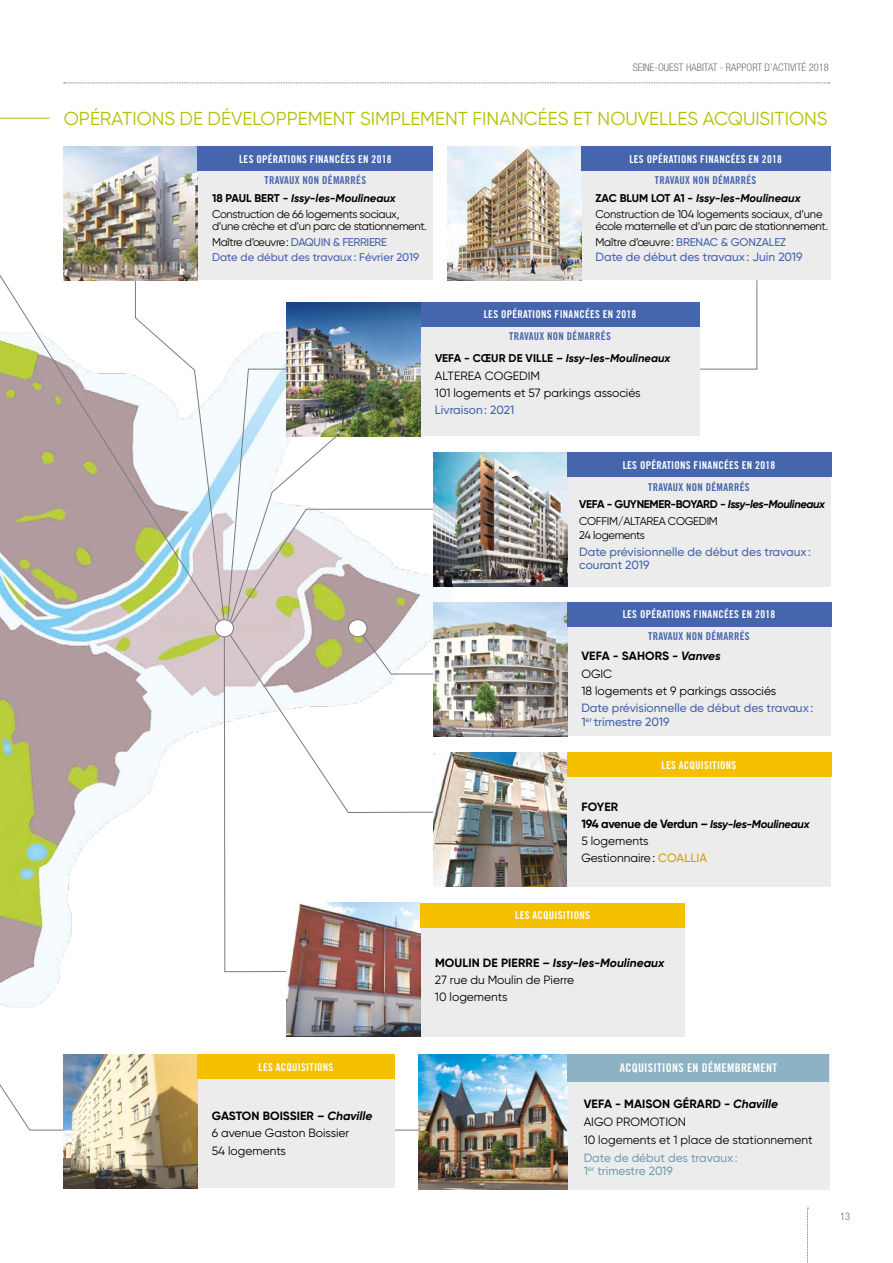
<style>
.page{position:relative;width:893px;height:1263px;background:#fff}
.page>*{position:absolute;margin:0;border:0;box-sizing:border-box;transform-origin:0 0}
.t1{font:18.75px "Gilroy";color:#b0c100}
.t2{font:12px/17.4px "Gilroy";color:#000}
.t3{font:500 12px/13.5px "Gilroy";color:#4565ad}
.t4{font:500 12px/13.5px "Gilroy";color:#759fb4}
.t5{font:12px "Trade Gothic Bold Cond Twenty";letter-spacing:.025em;color:#fff}
.t6{font:700 12px "Gilroy";letter-spacing:.01em;color:#000}
.t7{font:11.25px/15.9px "Gilroy";letter-spacing:-.03em;color:#000}
.t8{font:italic 700 11.25px "Gilroy";letter-spacing:-.025em;color:#000}
.t9{font:italic 700 11.25px "Gilroy";color:#000}
.t10{font:10.8px "Trade Gothic Bold Cond Twenty";letter-spacing:.025em;color:#fff}
.t11{font:10.8px "Trade Gothic Bold Cond Twenty";letter-spacing:.025em;color:#4565ad}
.t12{font:300 condensed 10.5px "Helvetica Neue LT Std";color:#706f6f}
.s1{font-weight:700}
.s2{font-weight:700;font-style:italic}
.s3{font-weight:500;color:#4565ad}
.s4{font-style:normal}
.s5{font-style:normal;font-size:12px}
.s6{font-size:12px}
.s7{font-weight:500;color:#cfa400}
</style>
<div class="page">
<img style="left:0;top:629px;width:559px;height:561px">
<svg style="left:0;top:229px;width:135px;height:400px"></svg>
<svg style="left:228px;top:675px;width:318px;height:78px"></svg>
<svg style="left:135px;top:280px;width:298px;height:395px"></svg>
<svg style="left:0;top:743px;width:451px;height:388px"></svg>
<div style="left:215px;top:620px;width:18px;height:17px;background:#fff;border-radius:50%"></div>
<div style="left:215px;top:619px;width:19px;height:18px;border:1px solid #7c7b7b;border-radius:50%"></div>
<div style="left:349px;top:620px;width:18px;height:17px;background:#fff;border-radius:50%"></div>
<div style="left:348px;top:619px;width:19px;height:18px;border:1px solid #7c7b7b;border-radius:50%"></div>
<svg style="left:227px;top:280px;width:531px;height:340px"></svg>
<svg style="left:807px;top:1208px;width:1px;height:55px"></svg>
<svg style="left:64px;top:83px;width:766px;height:1px"></svg>
<div style="left:159px;top:146px;width:274px;height:134px;background:#ececec"></div>
<img style="left:64px;top:146px;width:134px;height:134px">
<div style="left:198px;top:146px;width:235px;height:25px;background:#4565ad"></div>
<div style="left:543px;top:146px;width:287px;height:134px;background:#ececec"></div>
<img style="left:447px;top:146px;width:134px;height:134px">
<div style="left:581px;top:146px;width:249px;height:25px;background:#4565ad"></div>
<div style="left:525px;top:1054px;width:304px;height:135px;background:#ececec"></div>
<img style="left:419px;top:1054px;width:149px;height:135px">
<div style="left:568px;top:1054px;width:261px;height:27px;background:#8db2c3"></div>
<div style="left:382px;top:302px;width:317px;height:134px;background:#ececec"></div>
<img style="left:287px;top:302px;width:134px;height:134px">
<div style="left:421px;top:302px;width:278px;height:25px;background:#4565ad"></div>
<div style="left:529px;top:602px;width:302px;height:134px;background:#ececec"></div>
<img style="left:433px;top:602px;width:134px;height:134px">
<div style="left:567px;top:602px;width:264px;height:25px;background:#4565ad"></div>
<div style="left:529px;top:453px;width:302px;height:134px;background:#ececec"></div>
<img style="left:433px;top:453px;width:134px;height:134px">
<div style="left:567px;top:453px;width:264px;height:24px;background:#4565ad"></div>
<div style="left:159px;top:1054px;width:236px;height:134px;background:#ececec"></div>
<img style="left:63px;top:1054px;width:134px;height:134px">
<div style="left:197px;top:1054px;width:198px;height:25px;background:#f4c000"></div>
<div style="left:529px;top:753px;width:302px;height:133px;background:#ececec"></div>
<img style="left:433px;top:753px;width:134px;height:133px">
<div style="left:567px;top:753px;width:264px;height:24px;background:#f4c000"></div>
<div style="left:382px;top:903px;width:303px;height:134px;background:#ececec"></div>
<img style="left:287px;top:903px;width:134px;height:134px">
<div style="left:421px;top:903px;width:264px;height:24px;background:#f4c000"></div>
<hr style="left:0;top:118px;width:50px;height:1px;background:#b0c100">
<p class="t12" style="left:633px;top:62px;width:198px">SEINE-OUEST HABITAT - RAPPORT D’ACTIVITÉ 2018</p>
<h1 class="t1" style="left:64px;top:107px;width:765px">OPÉRATIONS DE DÉVELOPPEMENT SIMPLEMENT FINANCÉES ET NOUVELLES ACQUISITIONS</h1>
<p class="t10" style="left:239px;top:152px;width:154px">LES OPÉRATIONS FINANCÉES EN 2018</p>
<p class="t11" style="left:265px;top:174px;width:103px">TRAVAUX NON DÉMARRÉS</p>
<p class="t7" style="left:212px;top:190px;width:189px"><span class="s1">18 PAUL BERT -</span> <span class="s2">Issy-les-Moulineaux<br></span>Construction de 66 logements sociaux,</p>
<p class="t7" style="left:212px;top:218px;width:216px">d’une crèche et d’un parc de stationnement.<br>Maître d’œuvre: <span class="s3">DAQUIN &amp; FERRIERE<br>Date de début des travaux: Février 2019</span></p>
<p class="t10" style="left:629px;top:152px;width:154px">LES OPÉRATIONS FINANCÉES EN 2018</p>
<p class="t11" style="left:655px;top:174px;width:103px">TRAVAUX NON DÉMARRÉS</p>
<p class="t7" style="left:595px;top:190px;width:229px"><span class="s1">ZAC BLUM LOT A1 -</span> <span class="s2">Issy-les-Moulineaux<br></span>Construction de 104 logements sociaux, d’une</p>
<p class="t7" style="left:595px;top:218px;width:234px">école maternelle et d’un parc de stationnement.<br>Maître d’œuvre: <span class="s3">BRENAC &amp; GONZALEZ</span></p>
<p class="t3" style="left:595px;top:250px;width:209px">Date de début des travaux: Juin 2019</p>
<p class="t10" style="left:484px;top:308px;width:154px">LES OPÉRATIONS FINANCÉES EN 2018</p>
<p class="t11" style="left:509px;top:330px;width:103px">TRAVAUX NON DÉMARRÉS</p>
<p class="t9" style="left:435px;top:351px;width:237px"><span class="s4">VEFA - CŒUR DE VILLE</span> – Issy-les-Moulineaux</p>
<p class="t2" style="left:435px;top:367px;width:207px">ALTEREA COGEDIM<br>101 logements et 57 parkings associés</p>
<p class="t3" style="left:435px;top:403px;width:81px">Livraison: 2021</p>
<p class="t10" style="left:623px;top:459px;width:154px">LES OPÉRATIONS FINANCÉES EN 2018</p>
<p class="t11" style="left:648px;top:480px;width:103px">TRAVAUX NON DÉMARRÉS</p>
<p class="t7" style="left:579px;top:496px;width:247px;line-height:16.5px"><span class="s1">VEFA - GUYNEMER-BOYARD</span> <span class="s2">- Issy-les-Moulineaux<br></span>COFFIM/ALTAREA COGEDIM</p>
<p class="t7" style="left:579px;top:527px;width:67px">24 logements</p>
<p class="t3" style="left:579px;top:544px;width:233px">Date prévisionnelle de début des travaux: courant 2019</p>
<p class="t10" style="left:623px;top:608px;width:154px">LES OPÉRATIONS FINANCÉES EN 2018</p>
<p class="t11" style="left:648px;top:630px;width:103px">TRAVAUX NON DÉMARRÉS</p>
<p class="t2" style="left:581px;top:647px;width:196px"><span class="s1">VEFA - SAHORS</span> <span class="s2">- Vanves<br></span>OGIC<br>18 logements et 9 parkings associés</p>
<p class="t3" style="left:581px;top:701px;width:233px">Date prévisionnelle de début des travaux:<br>1<sup>er</sup> trimestre 2019</p>
<p class="t10" style="left:662px;top:759px;width:76px">LES ACQUISITIONS</p>
<p class="t6" style="left:581px;top:799px;width:38px">FOYER</p>
<p class="t8" style="left:581px;top:817px;width:230px"><span class="s5">194 avenue de Verdun</span> <span class="s6">–</span> Issy-les-Moulineaux</p>
<p class="t2" style="left:581px;top:833px;width:127px;line-height:16.5px">5 logements<br>Gestionnaire: <span class="s7">COALLIA</span></p>
<p class="t10" style="left:515px;top:909px;width:76px">LES ACQUISITIONS</p>
<p class="t2" style="left:435px;top:953px;width:231px"><span class="s1">MOULIN DE PIERRE</span> <span class="s2">– Issy-les-Moulineaux<br></span>27 rue du Moulin de Pierre<br>10 logements</p>
<p class="t10" style="left:259px;top:1060px;width:76px">LES ACQUISITIONS</p>
<p class="t2" style="left:212px;top:1107px;width:162px"><span class="s1">GASTON BOISSIER</span> <span class="s2">– Chaville<br></span>6 avenue Gaston Boissier<br>54 logements</p>
<p class="t5" style="left:620px;top:1061px;width:159px">ACQUISITIONS EN DÉMEMBREMENT</p>
<p class="t2" style="left:584px;top:1095px;width:230px"><span class="s1">VEFA - MAISON GÉRARD</span> <span class="s2">- Chaville<br></span>AIGO PROMOTION<br>10 logements et 1 place de stationnement</p>
<p class="t4" style="left:584px;top:1150px;width:156px">Date de début des travaux:<br>1<sup>er</sup> trimestre 2019</p>
<p class="t12" style="left:840px;top:1210px;width:12px">13</p>
</div>
